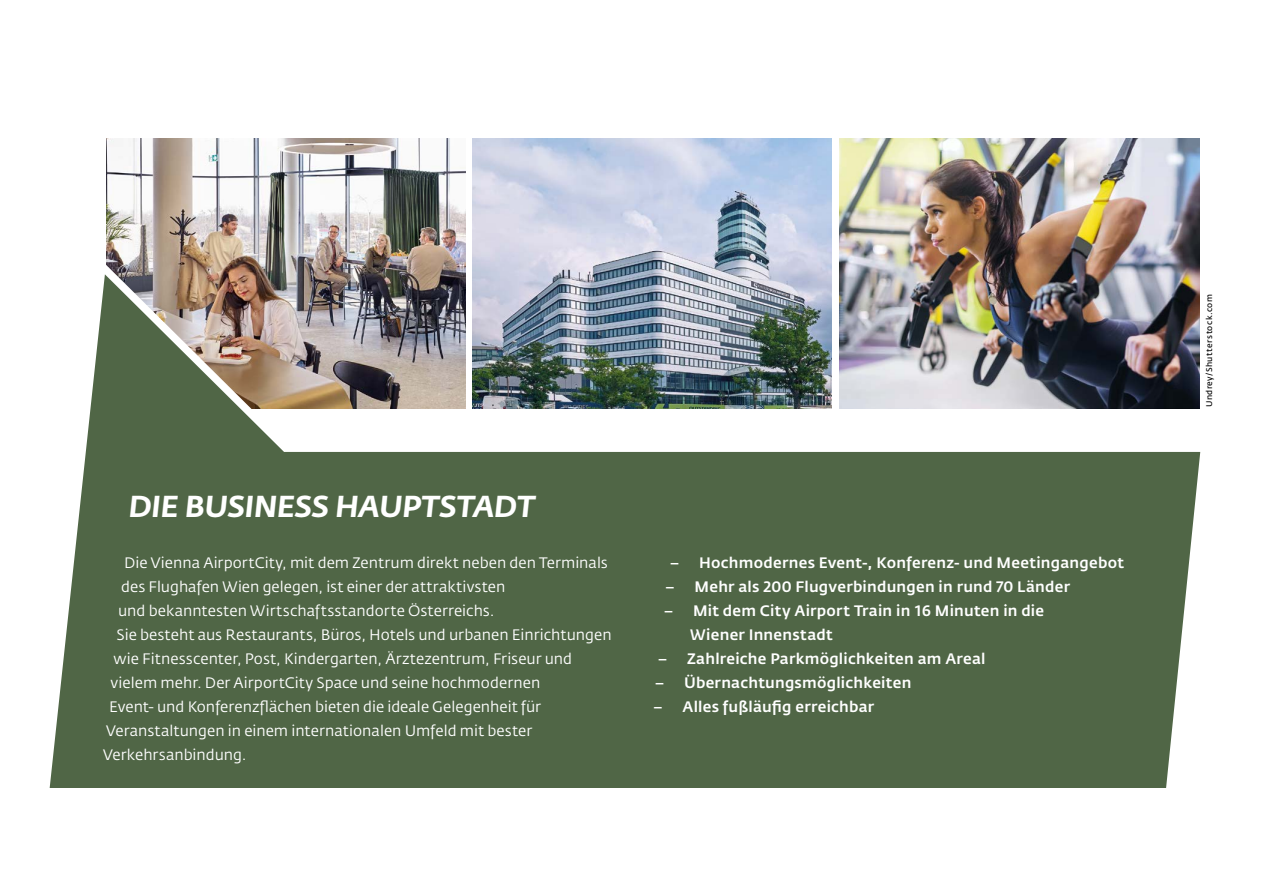
<style>
.page{position:relative;width:1263px;height:893px;background:#fff}
.page>*{position:absolute;margin:0;border:0;box-sizing:border-box;transform-origin:0 0}
.t1{font:italic 700 30px "Fedra Sans Pro";color:#fff}
.t2{font:15px "Fedra Sans VA";letter-spacing:.005em;color:#fff}
.t3{font:500 15px/24px "Fedra Sans VA";letter-spacing:.015em;color:#fff;text-align:center}
.t4{font:8.25px "Fedra Sans VA";letter-spacing:.05em;color:#000}
</style>
<div class="page">
<img style="left:106px;top:139px;width:359px;height:135px">
<img style="left:473px;top:139px;width:359px;height:135px">
<img style="left:839px;top:139px;width:360px;height:135px">
<img style="left:106px;top:213px;width:311px;height:61px">
<img style="left:49px;top:274px;width:1151px;height:514px">
<h1 class="t1" style="left:129px;top:482px;width:408px">DIE BUSINESS HAUPTSTADT</h1>
<p class="t2" style="left:124px;top:553px;width:485px">Die Vienna AirportCity, mit dem Zentrum direkt neben den Terminals</p>
<p class="t2" style="left:121px;top:577px;width:386px">des Flughafen Wien gelegen, ist einer der attraktivsten</p>
<p class="t2" style="left:118px;top:601px;width:378px">und bekanntesten Wirtschaftsstandorte Österreichs.</p>
<p class="t2" style="left:117px;top:625px;width:496px">Sie besteht aus Restaurants, Büros, Hotels und urbanen Einrichtungen</p>
<p class="t2" style="left:114px;top:649px;width:460px">wie Fitnesscenter, Post, Kindergarten, Ärztezentrum, Friseur und</p>
<p class="t2" style="left:111px;top:673px;width:431px">vielem mehr. Der AirportCity Space und seine hochmodernen</p>
<p class="t2" style="left:109px;top:697px;width:433px">Event- und Konferenzflächen bieten die ideale Gelegenheit für</p>
<p class="t2" style="left:106px;top:721px;width:428px">Veranstaltungen in einem internationalen Umfeld mit bester</p>
<p class="t2" style="left:103px;top:745px;width:145px">Verkehrsanbindung.</p>
<p class="t3" style="left:699px;top:551px;width:427px">Hochmodernes Event-, Konferenz- und Meetingangebot</p>
<p class="t3" style="left:694px;top:575px;width:377px">Mehr als 200 Flugverbindungen in rund 70 Länder</p>
<p class="t3" style="left:693px;top:599px;width:353px">Mit dem City Airport Train in 16 Minuten in die</p>
<p class="t3" style="left:690px;top:623px;width:144px">Wiener Innenstadt</p>
<p class="t3" style="left:687px;top:647px;width:300px">Zahlreiche Parkmöglichkeiten am Areal</p>
<p class="t3" style="left:684px;top:671px;width:229px">Übernachtungsmöglichkeiten</p>
<p class="t3" style="left:682px;top:695px;width:193px">Alles fußläufig erreichbar</p>
<p class="t3" style="left:664px;top:551px;width:16px">– – –</p>
<p class="t3" style="left:654px;top:647px;width:15px;text-align:left">– – –</p>
<p class="t4" style="left:1204px;top:407px;width:114px;rotate:-90deg">Undrey/Shutterstock.com</p>
</div>
